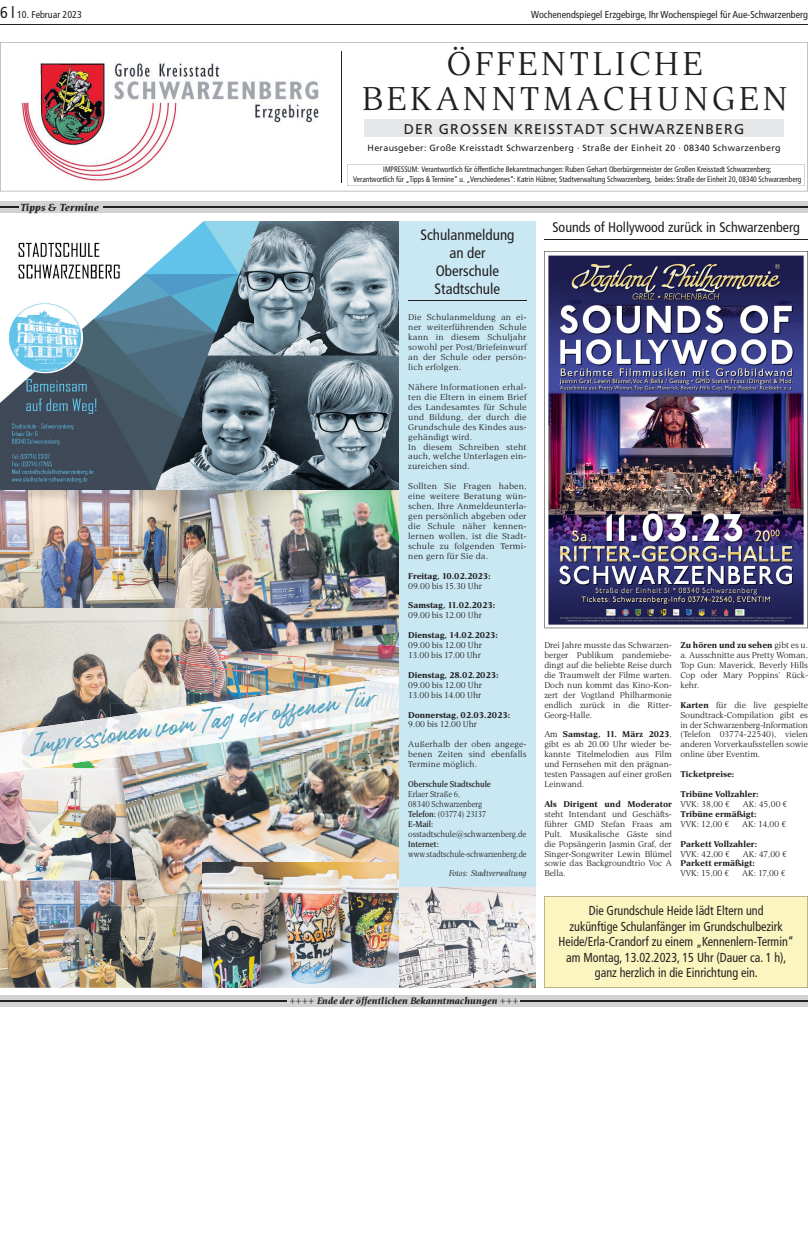
<style>
.page{position:relative;width:808px;height:1248px;background:#fff}
.page>*{position:absolute;margin:0;border:0;box-sizing:border-box;transform-origin:0 0}
.t1{font:35.4px/35.4px "Esperanto";letter-spacing:.1em;color:#231f20;text-align:center}
.t2{font:italic 19.7px "Espander";color:#4b9ebb}
.t3{font:condensed 15px/18px "Frutiger LT";color:#231f20;text-align:center}
.t4{font:14.2px "Frutiger LT";letter-spacing:.08em;color:#231f20}
.t5{font:condensed 14px "Frutiger LT";color:#231f20}
.t6{font:condensed 13px/15.6px "Frutiger LT";color:#231f20;text-align:center;scale:.93 1}
.t7{font:italic 700 11px "Esperanto";color:#231f20}
.t8{font:condensed 10px "Frutiger LT";color:#231f20}
.t9{font:italic 700 10px "Esperanto";color:#231f20}
.t10{font:9px/9.9px "Esperanto";color:#231f20;text-align:justify}
.t11{font:700 9px "Esperanto";color:#231f20}
.t12{font:9px/9.9px "Esperanto";letter-spacing:.02em;color:#231f20}
.t13{font:9px/9.9px "Esperanto";color:#231f20;scale:.89 1}
.t14{font:9px "Frutiger LT";letter-spacing:.03em;color:#231f20}
.t15{font:600 9px "Esperanto";letter-spacing:-.005em;color:#231f20;scale:.89 1}
.t16{font:9px "Esperanto";color:#231f20;scale:.93 1}
.t17{font:italic 9px "Esperanto";color:#231f20}
.t18{font:condensed 8px/10px "Frutiger LT";color:#231f20;text-align:center;scale:.9 1}
.s1{font-size:16px}
.s2{font-weight:600}
.s3{font-weight:700}
</style>
<div class="page">
<img style="left:0;top:880px;width:202px;height:107px">
<img style="left:0;top:768px;width:119px;height:112px">
<img style="left:0;top:608px;width:399px;height:65px">
<img style="left:110px;top:880px;width:92px;height:25px">
<img style="left:119px;top:768px;width:281px;height:131px">
<img style="left:202px;top:862px;width:197px;height:125px">
<img style="left:0;top:489px;width:206px;height:119px">
<img style="left:206px;top:590px;width:193px;height:70px">
<img style="left:209px;top:489px;width:190px;height:164px">
<hr style="left:0;top:24px;width:808px;height:1px;background:#231f20">
<div style="left:0;top:201px;width:808px;height:12px;background:#d1d2d4"></div>
<svg style="left:0;top:207px;width:18px;height:1px"></svg>
<hr style="left:103px;top:207px;width:705px;height:1px;background:#231f20">
<div style="left:0;top:995px;width:808px;height:11px;background:#d1d2d4"></div>
<hr style="left:0;top:1000px;width:286px;height:1px;background:#231f20">
<hr style="left:521px;top:1000px;width:287px;height:1px;background:#231f20">
<svg style="left:0;top:43px;width:808px;height:148px"></svg>
<img style="left:3px;top:49px;width:329px;height:137px">
<hr style="left:341px;top:51px;width:1px;height:132px;background:#231f20">
<div style="left:365px;top:119px;width:418px;height:18px;background:#e6e7e9"></div>
<svg style="left:347px;top:164px;width:457px;height:22px"></svg>
<div style="left:544px;top:896px;width:264px;height:91px;background:#fbf6bf"></div>
<img style="left:0;top:221px;width:399px;height:268px">
<hr style="left:544px;top:239px;width:264px;height:1px;background:#231f20">
<img style="left:544px;top:251px;width:264px;height:377px">
<img style="left:400px;top:886px;width:136px;height:101px">
<img style="left:0;top:673px;width:399px;height:95px">
<img style="left:0;top:768px;width:38px;height:5px">
<img style="left:204px;top:676px;width:195px;height:27px">
<img style="left:0;top:717px;width:110px;height:51px">
<img style="left:110px;top:703px;width:129px;height:54px">
<img style="left:238px;top:703px;width:161px;height:4px">
<img style="left:118px;top:707px;width:281px;height:49px">
<div style="left:399px;top:221px;width:137px;height:665px;background:#c9e8f3"></div>
<hr style="left:408px;top:301px;width:119px;height:1px;background:#231f20">
<p class="t8" style="left:0;top:9px;width:83px"><span class="s1">6 l</span> 10. Februar 2023</p>
<p class="t8" style="left:531px;top:9px;width:278px">Wochenendspiegel Erzgebirge, Ihr Wochenspiegel für Aue-Schwarzenberg</p>
<p class="t7" style="left:20px;top:201px;width:81px">Tipps &amp; Termine</p>
<h1 class="t1" style="left:362px;top:45px;width:427px">ÖFFENTLICHE<br>BEKANNTMACHUNGEN</h1>
<h3 class="t4" style="left:404px;top:121px;width:342px">DER GROSSEN KREISSTADT SCHWARZENBERG</h3>
<p class="t14" style="left:368px;top:142px;width:414px">Herausgeber: Große Kreisstadt Schwarzenberg · Straße der Einheit 20 · 08340 Schwarzenberg</p>
<p class="t18" style="left:353px;top:164px;width:500px">IMPRESSUM: Verantwortlich für öffentliche Bekanntmachungen: Ruben Gehart Oberbürgermeister der Großen Kreisstadt Schwarzenberg;<br>Verantwortlich für „Tipps &amp; Termine“ u. „Verschiedenes“: Katrin Hübner, Stadtverwaltung Schwarzenberg, beides: Straße der Einheit 20, 08340 Schwarzenberg</p>
<h3 class="t3" style="left:420px;top:225px;width:96px">Schulanmeldung an der<br>Oberschule<br>Stadtschule</h3>
<h3 class="t5" style="left:552px;top:219px;width:249px">Sounds of Hollywood zurück in Schwarzenberg</h3>
<h2 class="t2" style="left:28px;top:736px;width:350px;rotate:-8deg">Impressionen vom Tag der offenen Tür</h2>
<p class="t10" style="left:408px;top:312px;width:120px">Die Schulanmeldung an ei&shy;ner weiterführenden Schule kann in diesem Schuljahr sowohl per Post/Briefeinwurf an der Schule oder persön&shy;lich erfolgen.</p>
<p class="t12" style="left:408px;top:382px;width:120px">Nähere Informationen erhal&shy;ten die Eltern in einem Brief des Landesamtes für Schule und Bildung, der durch die<br>Grundschule des Kindes aus&shy;gehändigt wird.<br>In diesem Schreiben steht auch, welche Unterlagen ein&shy;zureichen sind.</p>
<p class="t10" style="left:408px;top:481px;width:120px">Sollten Sie Fragen haben, eine weitere Beratung wün&shy;schen, Ihre Anmeldeunterla&shy;gen persönlich abgeben oder die Schule näher kennen&shy;lernen wollen, ist die Stadt&shy;schule zu folgenden Termi&shy;nen gern für Sie da.</p>
<p class="t11" style="left:408px;top:570px;width:84px">Freitag, 10.02.2023:</p>
<p class="t10" style="left:408px;top:580px;width:75px">09.00 bis 15.30 Uhr</p>
<p class="t11" style="left:408px;top:600px;width:88px">Samstag, 11.02.2023:</p>
<p class="t10" style="left:408px;top:610px;width:75px">09.00 bis 12.00 Uhr</p>
<p class="t11" style="left:408px;top:630px;width:91px">Dienstag, 14.02.2023:</p>
<p class="t10" style="left:408px;top:640px;width:75px">09.00 bis 12.00 Uhr<br>13.00 bis 17.00 Uhr</p>
<p class="t11" style="left:408px;top:670px;width:92px">Dienstag, 28.02.2023:</p>
<p class="t10" style="left:408px;top:679px;width:75px">09.00 bis 12.00 Uhr<br>13.00 bis 14.00 Uhr</p>
<p class="t11" style="left:408px;top:709px;width:103px">Donnerstag, 02.03.2023:</p>
<p class="t10" style="left:408px;top:719px;width:70px">9.00 bis 12.00 Uhr</p>
<p class="t10" style="left:408px;top:739px;width:120px">Außerhalb der oben angege&shy;benen Zeiten sind ebenfalls Termine möglich.</p>
<p class="t15" style="left:408px;top:778px;width:94px">Oberschule Stadtschule</p>
<p class="t13" style="left:408px;top:789px;width:89px">Erlaer Straße 6,<br>08340 Schwarzenberg<br><span class="s2">Telefon:</span> (03774) 23137<br><span class="s2">E-Mail:</span></p>
<p class="t16" style="left:408px;top:828px;width:129px">osstadtschule@schwarzenberg.de</p>
<p class="t15" style="left:408px;top:838px;width:36px">Internet:</p>
<p class="t13" style="left:408px;top:848px;width:135px">www.stadtschule-schwarzenberg.de</p>
<p class="t17" style="left:449px;top:868px;width:79px">Fotos: Stadtverwaltung</p>
<p class="t9" style="left:289px;top:995px;width:231px">++++ Ende der öffentlichen Bekanntmachungen +++</p>
<p class="t10" style="left:544px;top:640px;width:129px">Drei Jahre musste das Schwarzen&shy;berger Publikum pandemiebe&shy;dingt auf die beliebte Reise durch die Traumwelt der Filme warten.<br>Doch nun kommt das Kino-Kon&shy;zert der Vogtland Philharmonie endlich zurück in die Ritter-Georg-Halle.</p>
<p class="t10" style="left:544px;top:729px;width:129px">Am <span class="s3">Samstag, 11. März 2023</span>, gibt es ab 20.00 Uhr wieder be&shy;kannte Titelmelodien aus Film und Fernsehen mit den prägnan&shy;testen Passagen auf einer großen Leinwand.</p>
<p class="t11" style="left:544px;top:798px;width:129px">Als Dirigent und Moderator</p>
<p class="t10" style="left:544px;top:808px;width:129px">steht Intendant und Geschäfts&shy;führer GMD Stefan Fraas am Pult. Musikalische Gäste sind die Popsängerin Jasmin Graf, der Singer-Songwriter Lewin Blümel sowie das Backgroundtrio Voc A Bella.</p>
<p class="t10" style="left:680px;top:640px;width:129px"><span class="s3">Zu hören und zu sehen</span> gibt es u. a. Ausschnitte aus Pretty Woman, Top Gun: Maverick, Beverly Hills Cop oder Mary Poppins’ Rück&shy;kehr.</p>
<p class="t10" style="left:680px;top:699px;width:129px"><span class="s3">Karten</span> für die live gespielte Soundtrack-Compilation gibt es in der Schwarzenberg-Information (Telefon 03774-22540), vielen anderen Vorverkaufsstellen sowie online über Eventim.</p>
<p class="t11" style="left:680px;top:769px;width:55px">Ticketpreise:</p>
<p class="t11" style="left:680px;top:789px;width:80px">Tribüne Vollzahler:</p>
<p class="t10" style="left:680px;top:798px;width:51px">VVK: 38,00 €</p>
<p class="t10" style="left:743px;top:798px;width:46px">AK: 45,00 €</p>
<p class="t11" style="left:680px;top:808px;width:78px">Tribüne ermäßigt:</p>
<p class="t10" style="left:680px;top:818px;width:51px">VVK: 12,00 €</p>
<p class="t10" style="left:742px;top:818px;width:46px">AK: 14,00 €</p>
<p class="t11" style="left:680px;top:838px;width:78px">Parkett Vollzahler:</p>
<p class="t10" style="left:680px;top:848px;width:51px">VVK: 42,00 €</p>
<p class="t10" style="left:743px;top:848px;width:46px">AK: 47,00 €</p>
<p class="t11" style="left:680px;top:858px;width:76px">Parkett ermäßigt:</p>
<p class="t10" style="left:680px;top:868px;width:51px">VVK: 15,00 €</p>
<p class="t10" style="left:742px;top:868px;width:45px">AK: 17,00 €</p>
<h3 class="t6" style="left:558px;top:902px;width:255px">Die Grundschule Heide lädt Eltern und<br>zukünftige Schulanfänger im Grundschulbezirk Heide/Erla-Crandorf zu einem „Kennenlern-Termin“ am Montag, 13.02.2023, 15 Uhr (Dauer ca. 1 h), ganz herzlich in die Einrichtung ein.</h3>
</div>
